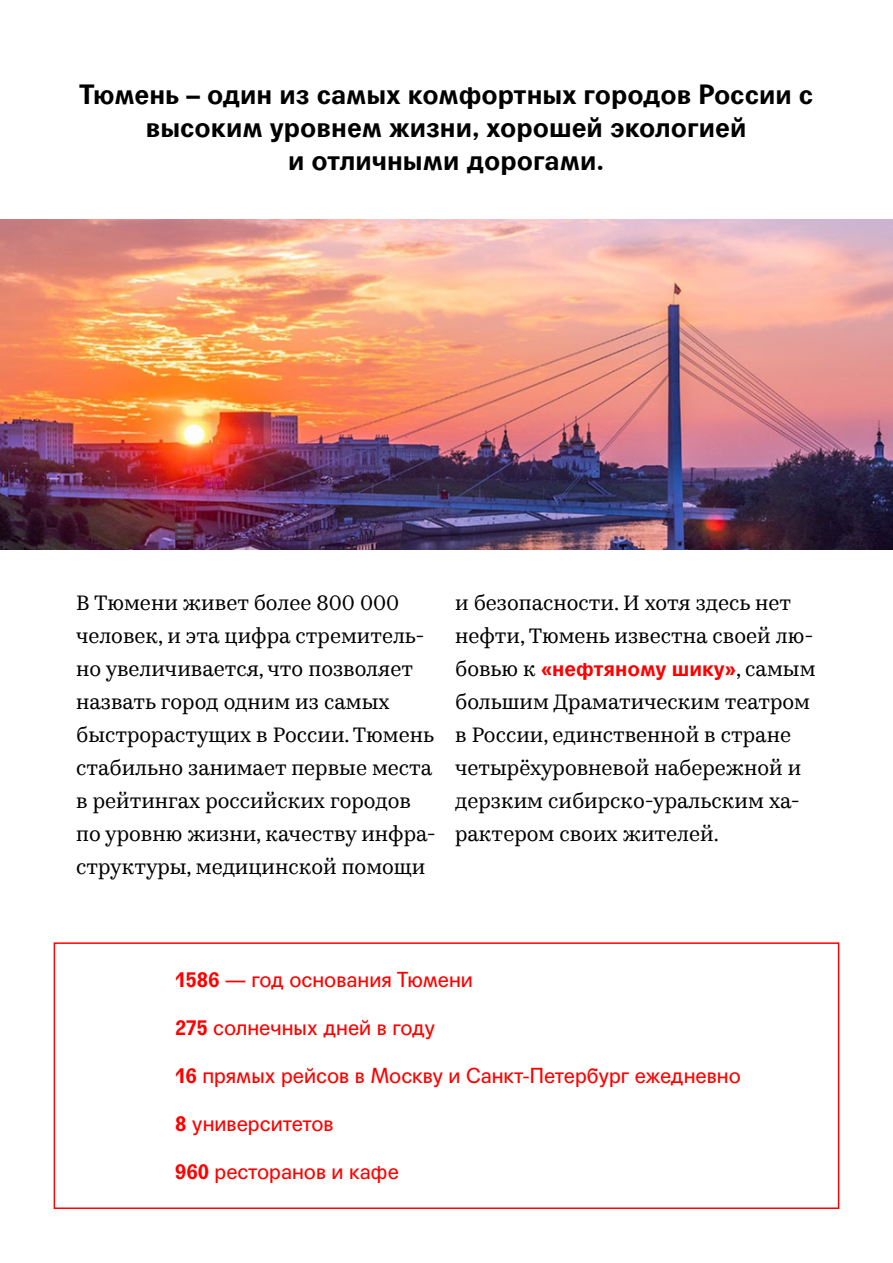
<style>
.page{position:relative;width:893px;height:1263px;background:#fff}
.page>*{position:absolute;margin:0;border:0;box-sizing:border-box;transform-origin:0 0}
.t1{font:700 27px/33px "Agipo";color:#000;text-align:center}
.t2{font:21px/33px "Kazimir Text";color:#000}
.t3{font:21px "Agipo";color:#f00}
.t4{font:700 21px "Agipo";color:#f00}
.s1{font-family:"Kazimir Text";font-weight:400;color:#000}
.s2{font-weight:700}
</style>
<div class="page">
<div style="left:54px;top:942px;width:785px;height:267px;border:2px solid #f00"></div>
<img style="left:0;top:219px;width:893px;height:330px">
<p class="t1" style="left:79px;top:75px;width:736px">Тюмень – один из самых комфортных городов России с высоким уровнем жизни, хорошей экологией<br>и отличными дорогами.</p>
<p class="t2" style="left:76px;top:584px;width:361px">В Тюмени живет более 800 000 человек, и эта цифра стремитель&shy;но увеличивается, что позволяет назвать город одним из самых быстрорастущих в России. Тюмень стабильно занимает первые места в рейтингах российских городов по уровню жизни, качеству инфра&shy;структуры, медицинской помощи</p>
<p class="t2" style="left:455px;top:584px;width:360px">и безопасности. И хотя здесь нет нефти, Тюмень известна своей лю-</p>
<p class="t4" style="left:455px;top:652px;width:362px"><span class="s1">бовью к</span> «нефтяному шику»<span class="s1">, самым</span></p>
<p class="t2" style="left:455px;top:683px;width:356px">большим Драматическим театром в России, единственной в стране четырёхуровневой набережной и дерзким сибирско-уральским ха&shy;рактером своих жителей.</p>
<p class="t3" style="left:175px;top:963px;width:299px"><span class="s2">1586</span> — год основания Тюмени</p>
<p class="t3" style="left:175px;top:1011px;width:261px"><span class="s2">275</span> солнечных дней в году</p>
<p class="t3" style="left:175px;top:1059px;width:567px"><span class="s2">16</span> прямых рейсов в Москву и Санкт-Петербург ежедневно</p>
<p class="t3" style="left:175px;top:1107px;width:160px"><span class="s2">8</span> университетов</p>
<p class="t3" style="left:175px;top:1155px;width:225px"><span class="s2">960</span> ресторанов и кафе</p>
</div>
